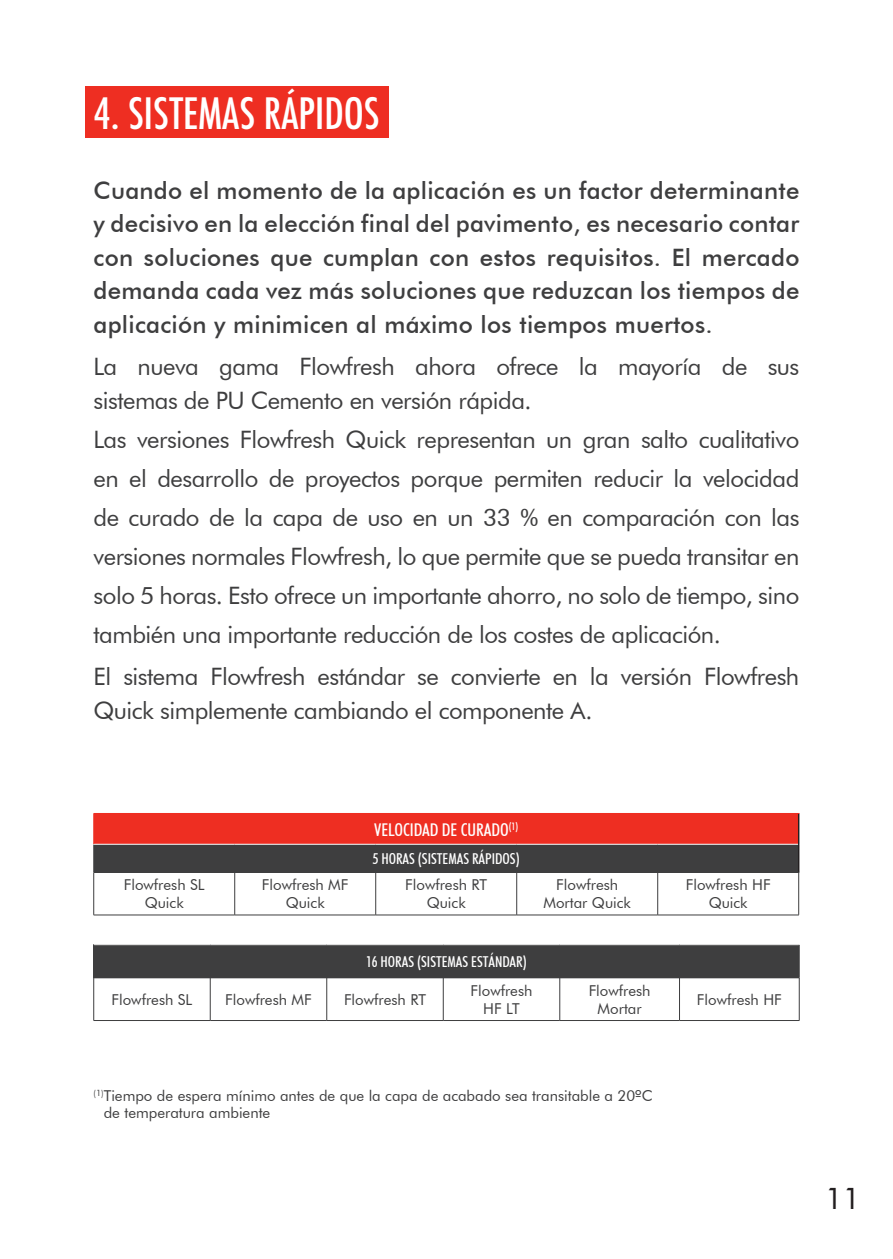
<style>
.page{position:relative;width:893px;height:1259px;background:#fff}
.page>*{position:absolute;margin:0;border:0;box-sizing:border-box;transform-origin:0 0}
.Block_Red{font:500 condensed 42px "Futura";color:#fff}
.t1{font:30px "Futura BT";color:#231f20}
.t2{font:24px/39px "Futura BT";letter-spacing:-.02em;color:#3e3e3f}
.t3{font:500 24px/33.6px "Futura BT";letter-spacing:.01em;color:#3e3e3f;text-align:justify}
.t4{font:500 condensed 17.7px "Futura BT";color:#fff}
.t5{font:15px/18px "Futura BT";color:#3e3e3f;text-align:center}
.t6{font:500 condensed 15px "Futura BT";color:#fff}
</style>
<div class="page">
<div style="left:85px;top:86px;width:303px;height:52px;background:#ee2e22"></div>
<div style="left:94px;top:813px;width:705px;height:31px;background:#ee2e22"></div>
<div style="left:94px;top:844px;width:705px;height:28px;background:#3e3e3f"></div>
<hr style="left:798px;top:813px;width:1px;height:31px;background:#231f20">
<svg style="left:798px;top:844px;width:1px;height:27px"></svg>
<svg style="left:93px;top:844px;width:1px;height:28px"></svg>
<hr style="left:94px;top:871px;width:141px;height:2px;background:#3e3e3f">
<hr style="left:235px;top:871px;width:141px;height:2px;background:#3e3e3f">
<hr style="left:376px;top:871px;width:141px;height:2px;background:#3e3e3f">
<hr style="left:517px;top:871px;width:141px;height:2px;background:#3e3e3f">
<hr style="left:658px;top:871px;width:141px;height:2px;background:#3e3e3f">
<hr style="left:94px;top:843px;width:141px;height:2px;background:#fff">
<hr style="left:235px;top:843px;width:141px;height:2px;background:#fff">
<hr style="left:376px;top:843px;width:141px;height:2px;background:#fff">
<hr style="left:517px;top:843px;width:141px;height:2px;background:#fff">
<hr style="left:658px;top:843px;width:140px;height:2px;background:#fff">
<hr style="left:93px;top:813px;width:1px;height:31px;background:#ee2e22">
<hr style="left:658px;top:813px;width:141px;height:1px;background:#ee2e22">
<hr style="left:93px;top:872px;width:1px;height:42px;background:#3e3e3f">
<hr style="left:234px;top:872px;width:1px;height:42px;background:#3e3e3f">
<hr style="left:375px;top:872px;width:1px;height:42px;background:#3e3e3f">
<hr style="left:516px;top:872px;width:1px;height:42px;background:#3e3e3f">
<hr style="left:657px;top:872px;width:1px;height:42px;background:#3e3e3f">
<hr style="left:798px;top:872px;width:1px;height:42px;background:#3e3e3f">
<hr style="left:94px;top:914px;width:141px;height:1px;background:#3e3e3f">
<hr style="left:235px;top:914px;width:141px;height:1px;background:#3e3e3f">
<hr style="left:376px;top:914px;width:141px;height:1px;background:#3e3e3f">
<hr style="left:517px;top:914px;width:141px;height:1px;background:#3e3e3f">
<hr style="left:658px;top:914px;width:141px;height:1px;background:#3e3e3f">
<div style="left:94px;top:944px;width:705px;height:33px;background:#3e3e3f"></div>
<hr style="left:94px;top:944px;width:116px;height:1px;background:#fff">
<hr style="left:210px;top:944px;width:117px;height:1px;background:#fff">
<hr style="left:327px;top:944px;width:116px;height:1px;background:#fff">
<hr style="left:443px;top:944px;width:117px;height:1px;background:#fff">
<hr style="left:560px;top:944px;width:119px;height:1px;background:#fff">
<hr style="left:679px;top:944px;width:120px;height:1px;background:#fff">
<hr style="left:93px;top:945px;width:1px;height:32px;background:#3e3e3f">
<hr style="left:799px;top:945px;width:1px;height:32px;background:#3e3e3f">
<hr style="left:93px;top:978px;width:1px;height:42px;background:#3e3e3f">
<hr style="left:210px;top:978px;width:1px;height:42px;background:#3e3e3f">
<hr style="left:326px;top:978px;width:1px;height:42px;background:#3e3e3f">
<hr style="left:443px;top:978px;width:1px;height:42px;background:#3e3e3f">
<hr style="left:559px;top:978px;width:1px;height:42px;background:#3e3e3f">
<hr style="left:679px;top:978px;width:1px;height:42px;background:#3e3e3f">
<hr style="left:799px;top:978px;width:1px;height:42px;background:#3e3e3f">
<hr style="left:94px;top:977px;width:116px;height:1px;background:#3e3e3f">
<hr style="left:210px;top:977px;width:117px;height:1px;background:#3e3e3f">
<hr style="left:327px;top:977px;width:116px;height:1px;background:#3e3e3f">
<hr style="left:443px;top:977px;width:117px;height:1px;background:#3e3e3f">
<hr style="left:560px;top:977px;width:119px;height:1px;background:#3e3e3f">
<hr style="left:679px;top:977px;width:120px;height:1px;background:#3e3e3f">
<hr style="left:94px;top:1020px;width:116px;height:1px;background:#3e3e3f">
<hr style="left:210px;top:1020px;width:117px;height:1px;background:#3e3e3f">
<hr style="left:327px;top:1020px;width:116px;height:1px;background:#3e3e3f">
<hr style="left:443px;top:1020px;width:117px;height:1px;background:#3e3e3f">
<hr style="left:560px;top:1020px;width:119px;height:1px;background:#3e3e3f">
<hr style="left:679px;top:1020px;width:120px;height:1px;background:#3e3e3f">
<p class="Block_Red" style="left:94px;top:87px;width:288px">4. SISTEMAS RÁPIDOS</p>
<p class="t3" style="left:94px;top:173px;width:707px">Cuando el momento de la aplicación es un factor determinante y decisivo en la elección final del pavimento, es necesario contar con soluciones que cumplan con estos requisitos. El mercado demanda cada vez más soluciones que reduzcan los tiempos de aplicación y minimicen al máximo los tiempos muertos.</p>
<p class="t2" style="left:94px;top:349px;width:707px;line-height:33.6px">La nueva gama Flowfresh ahora ofrece la mayoría de sus sistemas de PU Cemento en versión rápida.</p>
<p class="t2" style="left:94px;top:419px;width:707px;text-align:justify">Las versiones Flowfresh Quick representan un gran salto cualitativo en el desarrollo de proyectos porque permiten reducir la velocidad de curado de la capa de uso en un 33 % en comparación con las versiones normales Flowfresh, lo que permite que se pueda transitar en solo 5 horas. Esto ofrece un importante ahorro, no solo de tiempo, sino también una importante reducción de los costes de aplicación.</p>
<p class="t2" style="left:94px;top:659px;width:707px;line-height:33.6px">El sistema Flowfresh estándar se convierte en la versión Flowfresh<br>Quick simplemente cambiando el componente A.</p>
<p class="t4" style="left:374px;top:818px;width:146px">VELOCIDAD DE CURADO<sup>(1)</sup></p>
<p class="t6" style="left:373px;top:849px;width:149px">5 HORAS (SISTEMAS RÁPIDOS)</p>
<p class="t5" style="left:124px;top:876px;width:82px">Flowfresh SL<br>Quick</p>
<p class="t5" style="left:262px;top:876px;width:88px">Flowfresh MF<br>Quick</p>
<p class="t5" style="left:405px;top:876px;width:83px">Flowfresh RT<br>Quick</p>
<p class="t5" style="left:543px;top:876px;width:89px">Flowfresh<br>Mortar Quick</p>
<p class="t5" style="left:686px;top:876px;width:86px">Flowfresh HF<br>Quick</p>
<p class="t6" style="left:366px;top:952px;width:162px">16 HORAS (SISTEMAS ESTÁNDAR)</p>
<p class="t5" style="left:112px;top:990px;width:82px">Flowfresh SL</p>
<p class="t5" style="left:225px;top:990px;width:88px">Flowfresh MF</p>
<p class="t5" style="left:344px;top:990px;width:83px">Flowfresh RT</p>
<p class="t5" style="left:471px;top:981px;width:63px">Flowfresh<br>HF LT</p>
<p class="t5" style="left:589px;top:981px;width:63px">Flowfresh<br>Mortar</p>
<p class="t5" style="left:697px;top:990px;width:86px">Flowfresh HF</p>
<p class="t5" style="left:104px;top:1087px;width:550px;line-height:16.5px;text-align:left;text-indent:-10px"><sup>(1)</sup>Tiempo de espera mínimo antes de que la capa de acabado sea transitable a 20ºC de temperatura ambiente</p>
<p class="t1" style="left:825px;top:1180px;width:37px">11</p>
</div>
